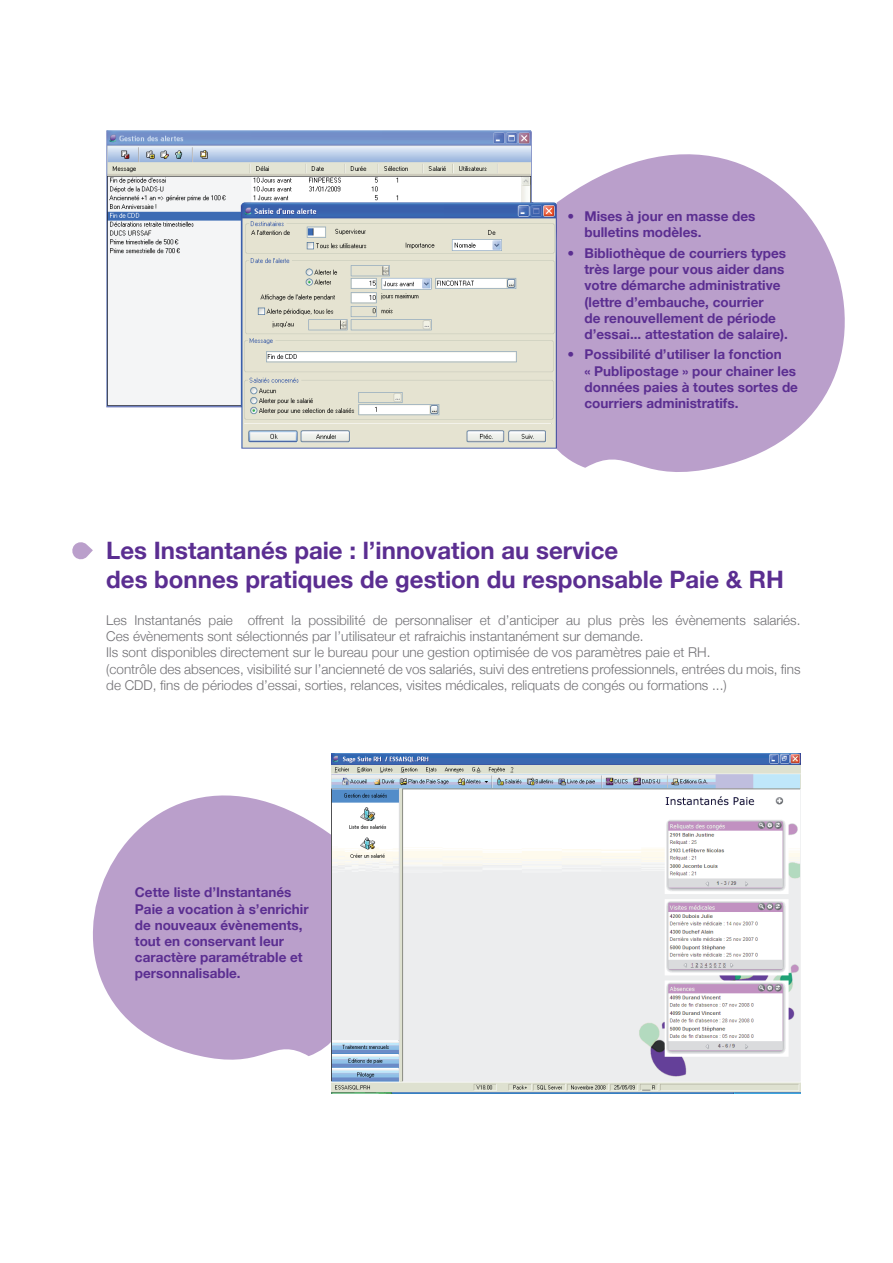
<style>
.page{position:relative;width:893px;height:1263px;background:#fff}
.page>*{position:absolute;margin:0;border:0;box-sizing:border-box;transform-origin:0 0}
.t1{font:700 24px/28.8px "Helvetica Neue";color:#5b2e91}
.t2{font:300 13.5px/16.2px "Helvetica Neue";color:#717074}
.t3{font:700 13.5px/16.2px "Helvetica Neue";color:#5b2e91}
</style>
<div class="page">
<svg style="left:557px;top:154px;width:288px;height:318px;fill:#ba9fcb"></svg>
<img style="left:106px;top:130px;width:451px;height:319px">
<svg style="left:72px;top:542px;width:21px;height:18px"></svg>
<svg style="left:93px;top:795px;width:238px;height:265px;fill:#ba9fcb"></svg>
<img style="left:331px;top:753px;width:469px;height:341px">
<p class="t3" style="left:584px;top:208px;width:172px;text-indent:-17px">• Mises à jour en masse des bulletins modèles.</p>
<p class="t3" style="left:584px;top:245px;width:205px;text-indent:-17px">• Bibliothèque de courriers types très large pour vous aider dans votre démarche administrative (lettre d’embauche, courrier<br>de renouvellement de période d’essai... attestation de salaire).</p>
<p class="t3" style="left:584px;top:346px;width:215px;text-indent:-17px">• Possibilité d’utiliser la fonction<br>« Publipostage » pour chainer les données paies à toutes sortes de courriers administratifs.</p>
<h1 class="t1" style="left:106px;top:536px;width:679px">Les Instantanés paie : l’innovation au service<br>des bonnes pratiques de gestion du responsable Paie &amp; RH</h1>
<p class="t2" style="left:106px;top:612px;width:696px">Les Instantanés paie offrent la possibilité de personnaliser et d’anticiper au plus près les évènements salariés.<br>Ces évènements sont sélectionnés par l’utilisateur et rafraichis instantanément sur demande.<br>Ils sont disponibles directement sur le bureau pour une gestion optimisée de vos paramètres paie et RH.<br>(contrôle des absences, visibilité sur l’ancienneté de vos salariés, suivi des entretiens professionnels, entrées du mois, fins de CDD, fins de périodes d’essai, sorties, relances, visites médicales, reliquats de congés ou formations ...)</p>
<p class="t3" style="left:135px;top:884px;width:175px">Cette liste d’Instantanés<br>Paie a vocation à s’enrichir de nouveaux évènements, tout en conservant leur caractère paramétrable et personnalisable.</p>
</div>
